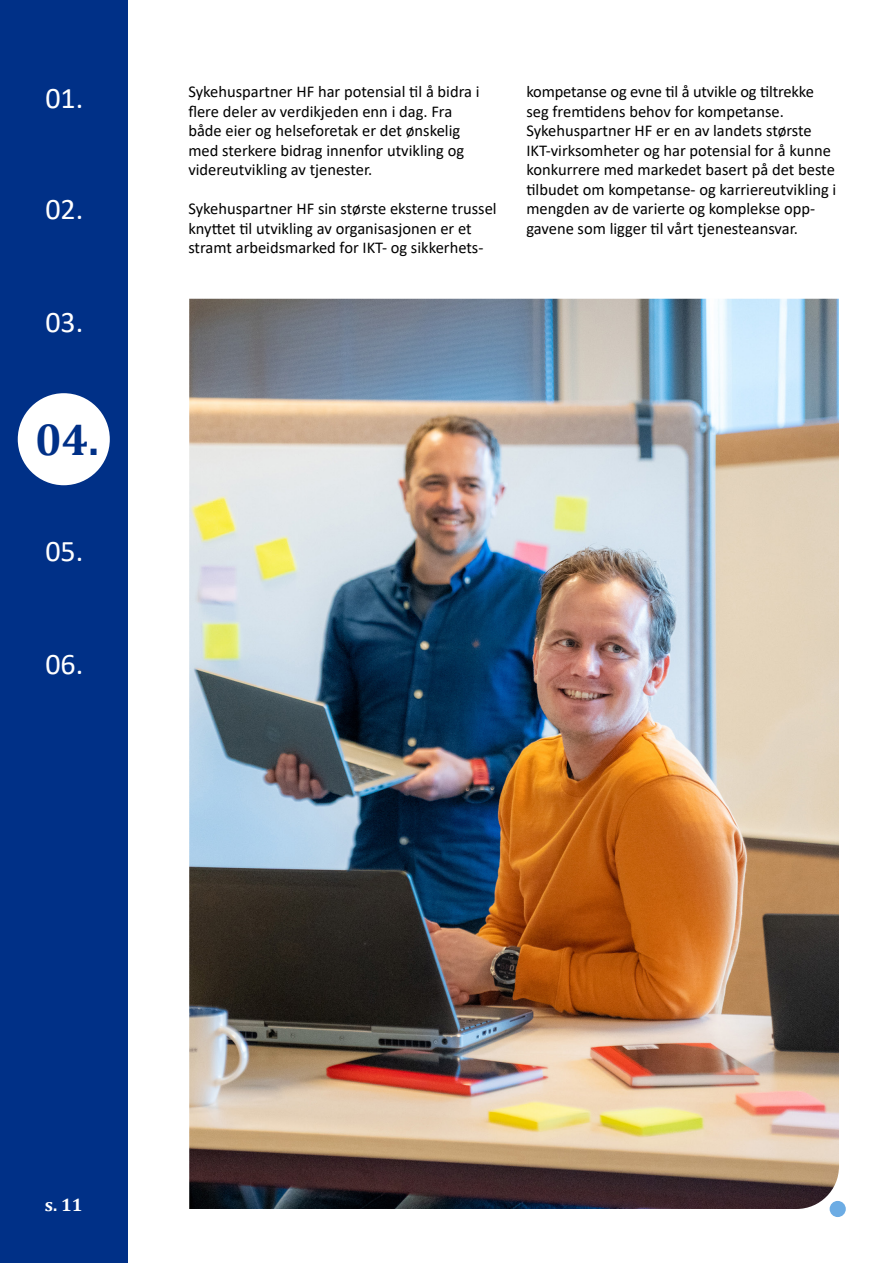
<style>
.page{position:relative;width:893px;height:1263px;background:#fff}
.page>*{position:absolute;margin:0;border:0;box-sizing:border-box;transform-origin:0 0}
.t1{font:700 45px "Cambria";color:#003087}
.t2{font:30px "Calibri";color:#fff}
.t3{font:700 18px "Cambria";color:#fff}
.t4{font:16.5px/19.5px "Calibri";color:#000}
</style>
<div class="page">
<div style="left:0;top:0;width:128px;height:1263px;background:#003087"></div>
<img style="left:189px;top:299px;width:650px;height:910px">
<div style="left:830px;top:1201px;width:16px;height:16px;background:#6cace4;border-radius:50%"></div>
<div style="left:18px;top:393px;width:92px;height:92px;background:#fff;border-radius:50%"></div>
<h2 class="t2" style="left:45px;top:77px;width:39px">01.</h2>
<h2 class="t2" style="left:45px;top:188px;width:39px">02.</h2>
<h2 class="t2" style="left:45px;top:301px;width:39px">03.</h2>
<h1 class="t1" style="left:35px;top:408px;width:65px">04.</h1>
<h2 class="t2" style="left:45px;top:530px;width:39px">05.</h2>
<h2 class="t2" style="left:45px;top:643px;width:39px">06.</h2>
<p class="t4" style="left:188px;top:82px;width:293px">Sykehuspartner HF har potensial til å bidra i flere deler av verdikjeden enn i dag. Fra både eier og helseforetak er det ønskelig med sterkere bidrag innenfor utvikling og videreutvikling av tjenester.</p>
<p class="t4" style="left:188px;top:199px;width:310px">Sykehuspartner HF sin største eksterne trussel knyttet til utvikling av organisasjonen er et stramt arbeidsmarked for IKT- og sikkerhets-</p>
<p class="t4" style="left:526px;top:82px;width:311px">kompetanse og evne til å utvikle og tiltrekke seg fremtidens behov for kompetanse.<br>Sykehuspartner HF er en av landets største IKT-virksomheter og har potensial for å kunne konkurrere med markedet basert på det beste tilbudet om kompetanse- og karriereutvikling i mengden av de varierte og komplekse opp&shy;gavene som ligger til vårt tjenesteansvar.</p>
<p class="t3" style="left:45px;top:1192px;width:39px">s. 11</p>
</div>
